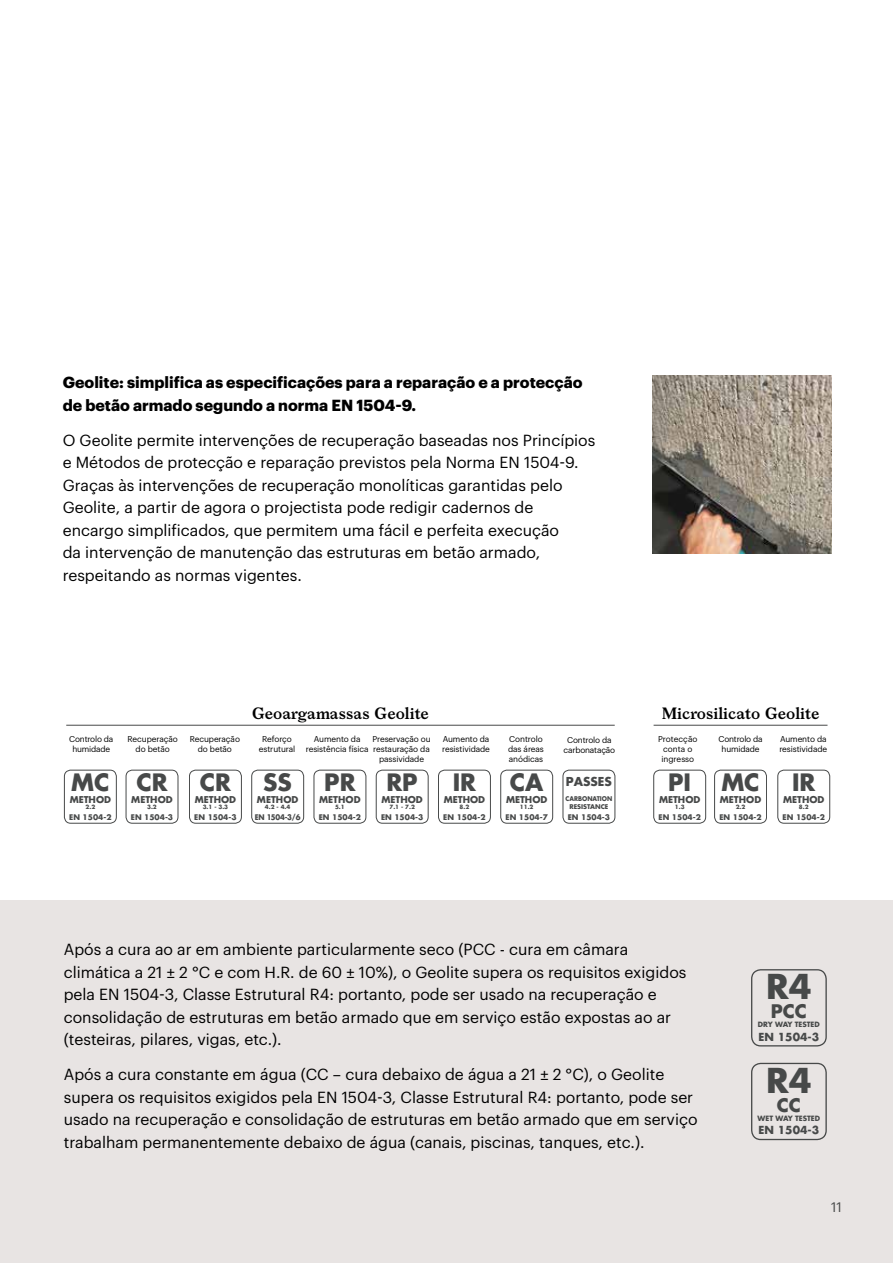
<style>
.page{position:relative;width:893px;height:1263px;background:#fff}
.page>*{position:absolute;margin:0;border:0;box-sizing:border-box;transform-origin:0 0}
.t1{font:700 33.45px "Futura Std";color:#474949}
.t2{font:700 23.25px "Futura Std";color:#474949}
.t3{font:700 18.15px "Futura Std";color:#474949}
.t4{font:15.75px/22.5px "Graphik";color:#000}
.t5{font:700 15.75px/22.5px "Graphik";color:#000}
.t6{font:600 15.75px "Larish Neue";color:#000}
.t7{font:13.5px "Graphik";color:#474949}
.t8{font:700 12px "Futura Std";color:#474949}
.t9{font:700 10.8px "Futura Std";color:#474949}
.t10{font:700 9.15px "Futura Std";color:#474949}
.t11{font:8.25px/9.9px "Graphik";letter-spacing:-.01em;color:#000;text-align:center}
.t12{font:700 7.5px "Futura Std";color:#474949}
.t13{font:700 7.5px "Futura Std";color:#474949;scale:.93 1}
.t14{font:700 7.05px "Futura Std";color:#474949}
.t15{font:700 6.3px/8.4px "Futura Std";color:#474949;text-align:center;scale:.93 1}
.t16{font:700 5.7px "Futura Std";color:#474949}
</style>
<div class="page">
<div style="left:0;top:900px;width:893px;height:363px;background:#e8e4e3"></div>
<img style="left:653px;top:375px;width:178px;height:179px">
<div style="left:751px;top:1063px;width:76px;height:77px;border:1px solid #474949;border-radius:9px"></div>
<div style="left:751px;top:969px;width:76px;height:77px;border:1px solid #474949;border-radius:9px"></div>
<div style="left:126px;top:770px;width:52px;height:54px;border:1px solid #474949;border-radius:6px"></div>
<hr style="left:66px;top:725px;width:549px;height:1px;background:#474949">
<hr style="left:654px;top:725px;width:173px;height:1px;background:#474949">
<div style="left:64px;top:770px;width:53px;height:54px;border:1px solid #474949;border-radius:6px"></div>
<div style="left:189px;top:770px;width:53px;height:54px;border:1px solid #474949;border-radius:6px"></div>
<div style="left:251px;top:770px;width:53px;height:54px;border:1px solid #474949;border-radius:6px"></div>
<div style="left:313px;top:770px;width:53px;height:54px;border:1px solid #474949;border-radius:6px"></div>
<div style="left:376px;top:770px;width:53px;height:54px;border:1px solid #474949;border-radius:6px"></div>
<div style="left:438px;top:770px;width:53px;height:54px;border:1px solid #474949;border-radius:6px"></div>
<div style="left:500px;top:770px;width:53px;height:54px;border:1px solid #474949;border-radius:6px"></div>
<div style="left:562px;top:770px;width:53px;height:54px;border:1px solid #474949;border-radius:6px"></div>
<div style="left:714px;top:770px;width:53px;height:54px;border:1px solid #474949;border-radius:6px"></div>
<div style="left:777px;top:770px;width:53px;height:54px;border:1px solid #474949;border-radius:6px"></div>
<div style="left:653px;top:770px;width:53px;height:54px;border:1px solid #474949;border-radius:6px"></div>
<p class="t5" style="left:63px;top:370px;width:521px">Geolite: simplifica as especificações para a reparação e a protecção de betão armado segundo a norma EN 1504-9.</p>
<p class="t4" style="left:63px;top:427px;width:534px">O Geolite permite intervenções de recuperação baseadas nos Princípios e Métodos de protecção e reparação previstos pela Norma EN 1504-9.<br>Graças às intervenções de recuperação monolíticas garantidas pelo Geolite, a partir de agora o projectista pode redigir cadernos de encargo simplificados, que permitem uma fácil e perfeita execução<br>da intervenção de manutenção das estruturas em betão armado, respeitando as normas vigentes.</p>
<p class="t11" style="left:69px;top:733px;width:46px">Controlo da humidade</p>
<p class="t6" style="left:252px;top:701px;width:178px">Geoargamassas Geolite</p>
<p class="t6" style="left:662px;top:701px;width:159px">Microsilicato Geolite</p>
<p class="t11" style="left:442px;top:733px;width:49px;text-align:left">Aumento da resistividade</p>
<p class="t11" style="left:718px;top:733px;width:46px">Controlo da humidade</p>
<p class="t11" style="left:128px;top:733px;width:52px">Recuperação do betão</p>
<p class="t11" style="left:190px;top:733px;width:52px">Recuperação do betão</p>
<p class="t11" style="left:259px;top:733px;width:38px">Reforço estrutural</p>
<p class="t11" style="left:306px;top:733px;width:64px">Aumento da resistência física</p>
<p class="t11" style="left:372px;top:733px;width:60px">Preservação ou restauração da passividade</p>
<p class="t11" style="left:779px;top:733px;width:49px;text-align:left">Aumento da resistividade</p>
<p class="t11" style="left:508px;top:733px;width:37px;text-align:left">Controlo das áreas anódicas</p>
<p class="t11" style="left:563px;top:734px;width:53px">Controlo da carbonatação</p>
<p class="t11" style="left:658px;top:733px;width:41px">Protecção conta o ingresso</p>
<h2 class="t2" style="left:71px;top:766px;width:40px">MC</h2>
<p class="t16" style="left:86px;top:803px;width:11px">2.2</p>
<p class="t10" style="left:70px;top:793px;width:43px">METHOD</p>
<h2 class="t2" style="left:136px;top:766px;width:33px">CR</h2>
<p class="t16" style="left:147px;top:803px;width:11px">3.2</p>
<p class="t10" style="left:131px;top:793px;width:43px">METHOD</p>
<h2 class="t2" style="left:200px;top:766px;width:33px">CR</h2>
<p class="t16" style="left:203px;top:803px;width:27px">3.1 - 3.3</p>
<p class="t10" style="left:195px;top:793px;width:43px">METHOD</p>
<h2 class="t2" style="left:263px;top:766px;width:30px">SS</h2>
<p class="t16" style="left:265px;top:803px;width:27px">4.2 - 4.4</p>
<p class="t10" style="left:257px;top:793px;width:43px">METHOD</p>
<h2 class="t2" style="left:324px;top:766px;width:33px">PR</h2>
<p class="t16" style="left:335px;top:803px;width:11px">5.1</p>
<p class="t10" style="left:319px;top:793px;width:43px">METHOD</p>
<h2 class="t2" style="left:386px;top:766px;width:33px">RP</h2>
<p class="t16" style="left:389px;top:803px;width:27px">7.1 - 7.2</p>
<p class="t10" style="left:381px;top:793px;width:43px">METHOD</p>
<h2 class="t2" style="left:453px;top:766px;width:25px">IR</h2>
<p class="t16" style="left:460px;top:803px;width:11px">8.2</p>
<p class="t10" style="left:444px;top:793px;width:43px">METHOD</p>
<h2 class="t2" style="left:510px;top:766px;width:35px">CA</h2>
<p class="t16" style="left:520px;top:803px;width:15px">11.2</p>
<p class="t10" style="left:506px;top:793px;width:43px">METHOD</p>
<p class="t8" style="left:566px;top:774px;width:48px">PASSES</p>
<p class="t15" style="left:566px;top:794px;width:52px">CARBONATION<br>RESISTANCE</p>
<h2 class="t2" style="left:668px;top:766px;width:24px">PI</h2>
<p class="t16" style="left:675px;top:803px;width:11px">1.3</p>
<p class="t10" style="left:659px;top:793px;width:43px">METHOD</p>
<h2 class="t2" style="left:721px;top:766px;width:40px">MC</h2>
<p class="t16" style="left:736px;top:803px;width:11px">2.2</p>
<p class="t10" style="left:720px;top:793px;width:43px">METHOD</p>
<h2 class="t2" style="left:792px;top:766px;width:25px">IR</h2>
<p class="t16" style="left:799px;top:803px;width:11px">8.2</p>
<p class="t10" style="left:783px;top:793px;width:43px">METHOD</p>
<p class="t12" style="left:69px;top:812px;width:44px">EN 1504-2</p>
<p class="t12" style="left:131px;top:812px;width:44px">EN 1504-3</p>
<p class="t12" style="left:194px;top:812px;width:44px">EN 1504-3</p>
<p class="t13" style="left:255px;top:812px;width:51px">EN 1504-3/6</p>
<p class="t12" style="left:319px;top:812px;width:44px">EN 1504-2</p>
<p class="t12" style="left:381px;top:812px;width:44px">EN 1504-3</p>
<p class="t12" style="left:443px;top:812px;width:44px">EN 1504-2</p>
<p class="t12" style="left:506px;top:812px;width:44px">EN 1504-7</p>
<p class="t12" style="left:568px;top:812px;width:44px">EN 1504-3</p>
<p class="t12" style="left:658px;top:812px;width:44px">EN 1504-2</p>
<p class="t12" style="left:719px;top:812px;width:44px">EN 1504-2</p>
<p class="t12" style="left:783px;top:812px;width:44px">EN 1504-2</p>
<p class="t4" style="left:64px;top:937px;width:624px">Após a cura ao ar em ambiente particularmente seco (PCC - cura em câmara climática a 21 ± 2 °C e com H.R. de 60 ± 10%), o Geolite supera os requisitos exigidos pela EN 1504-3, Classe Estrutural R4: portanto, pode ser usado na recuperação e consolidação de estruturas em betão armado que em serviço estão expostas ao ar (testeiras, pilares, vigas, etc.).</p>
<p class="t4" style="left:64px;top:1062px;width:635px">Após a cura constante em água (CC – cura debaixo de água a 21 ± 2 °C), o Geolite supera os requisitos exigidos pela EN 1504-3, Classe Estrutural R4: portanto, pode ser usado na recuperação e consolidação de estruturas em betão armado que em serviço trabalham permanentemente debaixo de água (canais, piscinas, tanques, etc.).</p>
<h1 class="t1" style="left:766px;top:964px;width:47px">R4</h1>
<p class="t14" style="left:758px;top:1020px;width:63px">DRY WAY TESTED</p>
<p class="t3" style="left:771px;top:999px;width:38px">PCC</p>
<p class="t9" style="left:759px;top:1029px;width:62px">EN 1504-3</p>
<h1 class="t1" style="left:766px;top:1058px;width:47px">R4</h1>
<p class="t14" style="left:758px;top:1113px;width:64px">WET WAY TESTED</p>
<p class="t3" style="left:777px;top:1093px;width:26px">CC</p>
<p class="t9" style="left:759px;top:1123px;width:62px">EN 1504-3</p>
<p class="t7" style="left:831px;top:1197px;width:12px">11</p>
</div>
